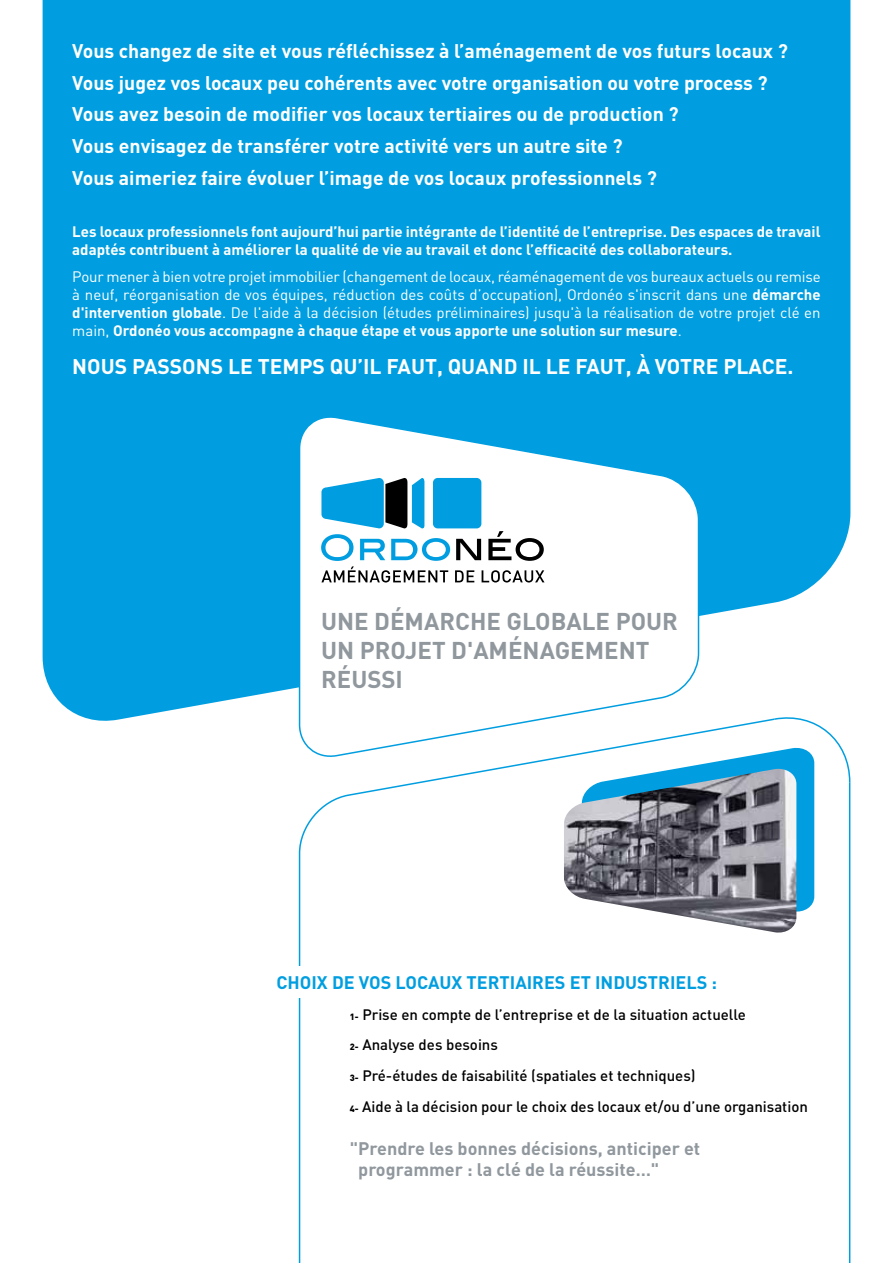
<style>
.page{position:relative;width:893px;height:1263px;background:#fff}
.page>*{position:absolute;margin:0;border:0;box-sizing:border-box;transform-origin:0 0}
.t1{font:700 24px/28.8px "DIN";color:#90989e}
.t2{font:700 21px "DIN";color:#fff}
.t3{font:700 19.5px/32px "DIN";color:#fff}
.t4{font:700 18px/21.6px "DIN";color:#90989e}
.t5{font:700 18px "DIN";color:#009ee0}
.t6{font:15px/18px "DIN";color:#fff;text-align:justify}
.t7{font:700 15px/18px "DIN";color:#fff}
.t8{font:500 15px/30.8px "DIN";color:#000}
.s1{font-weight:700}
.s2{font-weight:900;font-size:9px}
</style>
<div class="page">
<svg style="left:298px;top:759px;width:478px;height:504px"></svg>
<svg style="left:582px;top:727px;width:269px;height:186px"></svg>
<hr style="left:849px;top:782px;width:1px;height:481px;background:#009ee0">
<div style="left:267px;top:966px;width:74px;height:31px;background:#fff"></div>
<div style="left:43px;top:0;width:807px;height:727px;background:#009ee0"></div>
<svg style="left:298px;top:412px;width:402px;height:347px"></svg>
<svg style="left:321px;top:478px;width:223px;height:104px"></svg>
<p class="t3" style="left:72px;top:34px;width:717px">Vous changez de site et vous réfléchissez à l’aménagement de vos futurs locaux ?<br>Vous jugez vos locaux peu cohérents avec votre organisation ou votre process ?<br>Vous avez besoin de modifier vos locaux tertiaires ou de production ?<br>Vous envisagez de transférer votre activité vers un autre site ?<br>Vous aimeriez faire évoluer l’image de vos locaux professionnels ?</p>
<p class="t7" style="left:72px;top:222px;width:750px">Les locaux professionnels font aujourd’hui partie intégrante de l’identité de l’entreprise. Des espaces de travail adaptés contribuent à améliorer la qualité de vie au travail et donc l’efficacité des collaborateurs.</p>
<p class="t6" style="left:72px;top:267px;width:750px">Pour mener à bien votre projet immobilier (changement de locaux, réaménagement de vos bureaux actuels ou remise à neuf, réorganisation de vos équipes, réduction des coûts d’occupation), Ordonéo s'inscrit dans une <span class="s1">démarche d'intervention globale</span>. De l'aide à la décision (études préliminaires) jusqu'à la réalisation de votre projet clé en main, <span class="s1">Ordonéo vous accompagne à chaque étape et vous apporte une solution sur mesure</span>.</p>
<h2 class="t2" style="left:72px;top:352px;width:723px">NOUS PASSONS LE TEMPS QU’IL FAUT, QUAND IL LE FAUT, À VOTRE PLACE.</h2>
<h1 class="t1" style="left:321px;top:606px;width:358px">UNE DÉMARCHE GLOBALE POUR<br>UN PROJET D'AMÉNAGEMENT<br>RÉUSSI</h1>
<p class="t5" style="left:276px;top:970px;width:442px">CHOIX DE VOS LOCAUX TERTIAIRES ET INDUSTRIELS :</p>
<p class="t8" style="left:350px;top:998px;width:459px"><span class="s2">1-</span> Prise en compte de l’entreprise et de la situation actuelle<br><span class="s2">2-</span> Analyse des besoins<br><span class="s2">3-</span> Pré-études de faisabilité (spatiales et techniques)<br><span class="s2">4-</span> Aide à la décision pour le choix des locaux et/ou d’une organisation</p>
<p class="t4" style="left:358px;top:1136px;width:344px;text-indent:-8px">"Prendre les bonnes décisions, anticiper et programmer : la clé de la réussite…"</p>
</div>
